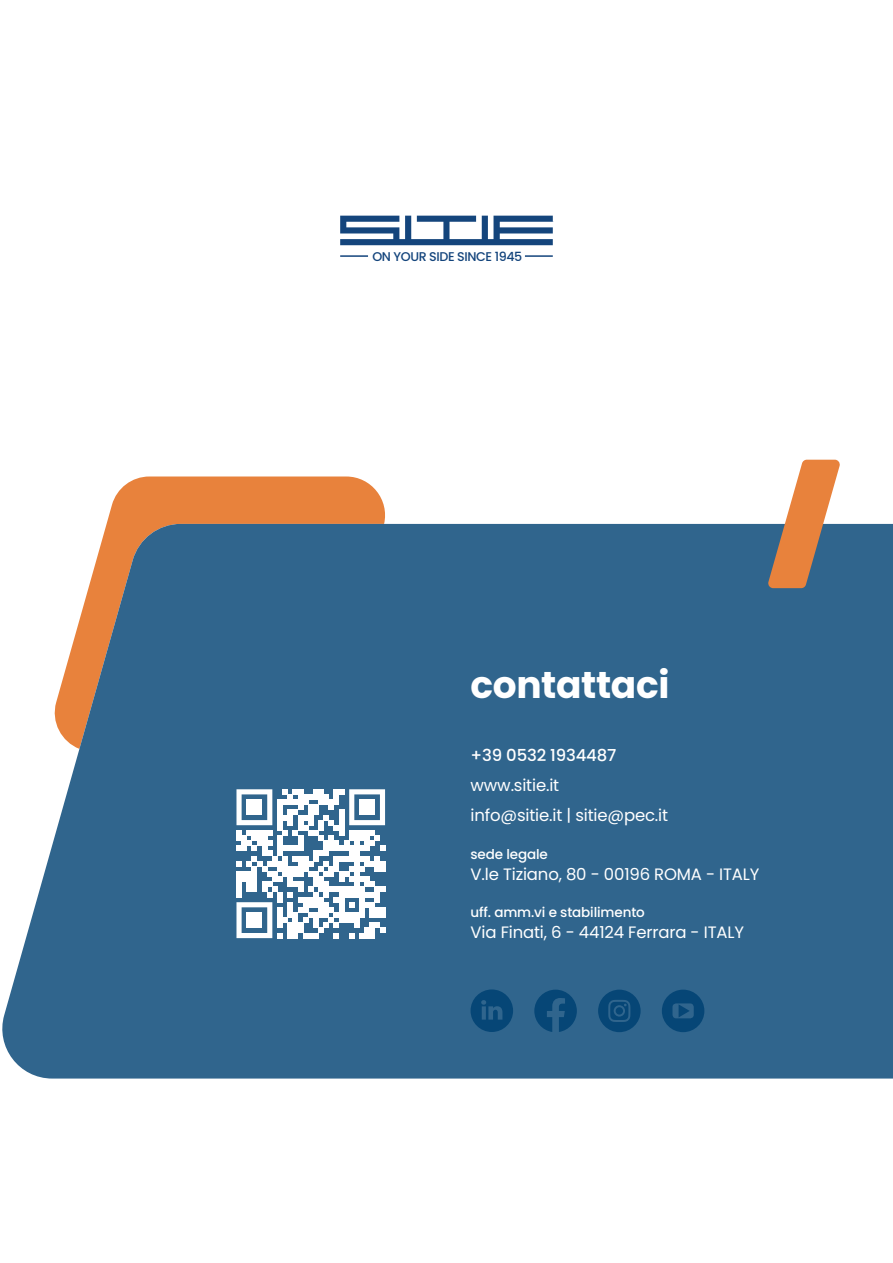
<style>
.page{position:relative;width:893px;height:1263px;background:#fff}
.page>*{position:absolute;margin:0;border:0;box-sizing:border-box;transform-origin:0 0}
.t1{font:700 37.5px "Poppins";letter-spacing:-.01em;color:#fff}
.t2{font:16.5px/30px "Poppins";letter-spacing:-.01em;color:#fff}
.t3{font:500 16.5px "Poppins";letter-spacing:-.01em;color:#fff}
.t4{font:500 13.5px "Poppins";letter-spacing:-.01em;color:#fff}
.t5{font:500 12.6px "Poppins";letter-spacing:-.03em;color:#13447c}
</style>
<div class="page">
<svg style="left:106px;top:476px;width:284px;height:48px;background:#e98d4d"></svg>
<svg style="left:2px;top:524px;width:891px;height:554px;background:#3f6e92"></svg>
<svg style="left:767px;top:460px;width:73px;height:128px"></svg>
<hr style="left:340px;top:255px;width:28px;height:2px;background:#13447c">
<hr style="left:525px;top:255px;width:28px;height:2px;background:#13447c">
<svg style="left:340px;top:216px;width:213px;height:29px"></svg>
<svg style="left:236px;top:789px;width:149px;height:149px"></svg>
<div style="left:247px;top:912px;width:15px;height:16px;background:#fff"></div>
<svg style="left:534px;top:990px;width:43px;height:42px;background:#16527e"></svg>
<svg style="left:471px;top:989px;width:42px;height:43px;background:#13507d"></svg>
<svg style="left:598px;top:990px;width:43px;height:42px;background:#13507d"></svg>
<svg style="left:662px;top:990px;width:42px;height:42px;background:#13507d"></svg>
<p class="t5" style="left:372px;top:248px;width:152px">ON YOUR SIDE SINCE 1945</p>
<h1 class="t1" style="left:471px;top:659px;width:200px">contattaci</h1>
<p class="t3" style="left:471px;top:744px;width:147px">+39 0532 1934487</p>
<p class="t2" style="left:471px;top:770px;width:199px">www.sitie.it<br>info@sitie.it | sitie@pec.it</p>
<p class="t4" style="left:471px;top:844px;width:79px">sede legale</p>
<p class="t2" style="left:471px;top:859px;width:290px">V.le Tiziano, 80 - 00196 ROMA - ITALY</p>
<p class="t4" style="left:471px;top:903px;width:176px">uff. amm.vi e stabilimento</p>
<p class="t2" style="left:471px;top:917px;width:275px">Via Finati, 6 - 44124 Ferrara - ITALY</p>
</div>
